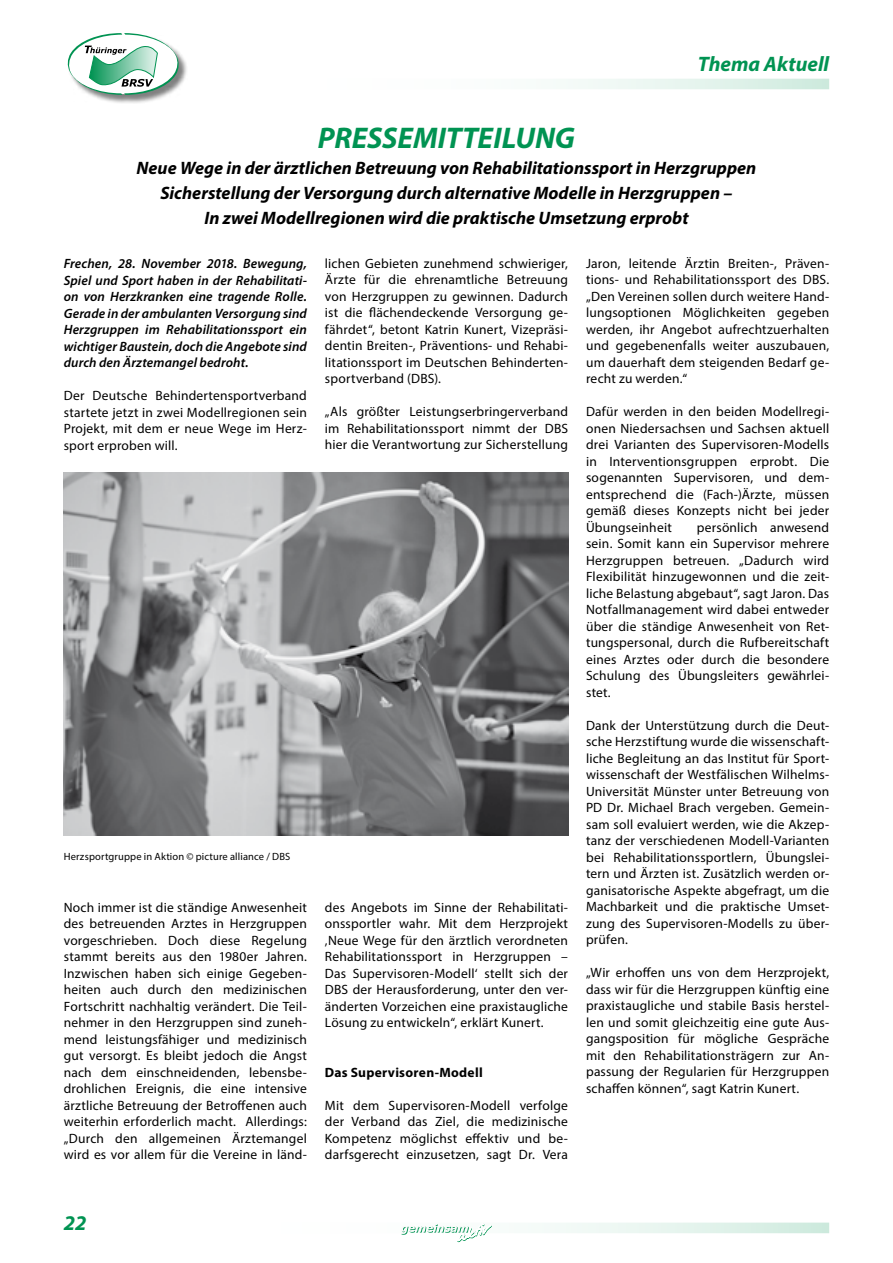
<style>
.page{position:relative;width:893px;height:1263px;background:#fff}
.page>*{position:absolute;margin:0;border:0;box-sizing:border-box;transform-origin:0 0}
.t1{font:italic 700 30px "Myriad Pro";color:#009352}
.t2{font:italic 700 21px "Myriad Pro";color:#009352}
.t3{font:italic 700 18px/25.2px "Myriad Pro";color:#000;text-align:center}
.t4{font:13.5px/16.5px "Myriad Pro";letter-spacing:.015em;color:#000;text-align:justify}
.t5{font:italic 600 13.5px/16.5px "Myriad Pro";letter-spacing:.01em;color:#000;text-align:justify}
.t6{font:700 13.5px "Myriad Pro";letter-spacing:.02em;color:#000}
.t7{font:10.5px "Myriad Pro";letter-spacing:.01em;color:#000}
</style>
<div class="page">
<div style="left:68px;top:33px;width:120px;height:70px;background:#000;opacity:.5"></div>
<svg style="left:67px;top:33px;width:113px;height:62px"></svg>
<svg style="left:542px;top:1225px;width:284px;height:5px"></svg>
<div style="left:136px;top:1222px;width:693px;height:11px;border:2px solid #fff"></div>
<svg style="left:401px;top:1223px;width:91px;height:20px"></svg>
<svg style="left:566px;top:82px;width:260px;height:4px"></svg>
<div style="left:195px;top:79px;width:634px;height:10px;border:2px solid #fff"></div>
<img style="left:64px;top:472px;width:504px;height:363px">
<h2 class="t2" style="left:698px;top:50px;width:133px">Thema Aktuell</h2>
<h1 class="t1" style="left:318px;top:119px;width:259px">PRESSEMITTEILUNG</h1>
<h3 class="t3" style="left:137px;top:154px;width:621px">Neue Wege in der ärztlichen Betreuung von Rehabilitationssport in Herzgruppen<br>Sicherstellung der Versorgung durch alternative Modelle in Herzgruppen –<br>In zwei Modellregionen wird die praktische Umsetzung erprobt</h3>
<p class="t5" style="left:64px;top:255px;width:245px">Frechen, 28. November 2018. Bewegung, Spiel und Sport haben in der Rehabilitati&shy;on von Herzkranken eine tragende Rolle.<br>Gerade in der ambulanten Versorgung sind Herzgruppen im Rehabilitationssport ein wichtiger Baustein, doch die Angebote sind durch den Ärztemangel bedroht.</p>
<p class="t4" style="left:64px;top:387px;width:245px">Der Deutsche Behindertensportverband startete jetzt in zwei Modellregionen sein Projekt, mit dem er neue Wege im Herz&shy;sport erproben will.</p>
<p class="t4" style="left:325px;top:255px;width:245px">lichen Gebieten zunehmend schwieriger, Ärzte für die ehrenamtliche Betreuung von Herzgruppen zu gewinnen. Dadurch ist die flächendeckende Versorgung ge&shy;fährdet“, betont Katrin Kunert, Vizepräsi&shy;dentin Breiten-, Präventions- und Rehabi&shy;litationssport im Deutschen Behinderten&shy;sportverband (DBS).</p>
<p class="t4" style="left:325px;top:403px;width:245px">„Als größter Leistungserbringerverband im Rehabilitationssport nimmt der DBS hier die Verantwortung zur Sicherstellung</p>
<p class="t7" style="left:64px;top:850px;width:228px">Herzsportgruppe in Aktion © picture alliance / DBS</p>
<p class="t4" style="left:64px;top:899px;width:245px">Noch immer ist die ständige Anwesenheit des betreuenden Arztes in Herzgruppen vorgeschrieben. Doch diese Regelung stammt bereits aus den 1980er Jahren.<br>Inzwischen haben sich einige Gegeben&shy;heiten auch durch den medizinischen Fortschritt nachhaltig verändert. Die Teil&shy;nehmer in den Herzgruppen sind zuneh&shy;mend leistungsfähiger und medizinisch gut versorgt. Es bleibt jedoch die Angst nach dem einschneidenden, lebensbe&shy;drohlichen Ereignis, die eine intensive ärztliche Betreuung der Betroffenen auch weiterhin erforderlich macht. Allerdings: „Durch den allgemeinen Ärztemangel wird es vor allem für die Vereine in länd-</p>
<p class="t4" style="left:325px;top:899px;width:245px">des Angebots im Sinne der Rehabilitati&shy;onssportler wahr. Mit dem Herzprojekt ‚Neue Wege für den ärztlich verordneten Rehabilitationssport in Herzgruppen – Das Supervisoren-Modell‘ stellt sich der DBS der Herausforderung, unter den ver&shy;änderten Vorzeichen eine praxistaugliche Lösung zu entwickeln“, erklärt Kunert.</p>
<p class="t6" style="left:325px;top:1063px;width:159px">Das Supervisoren-Modell</p>
<p class="t4" style="left:325px;top:1097px;width:245px">Mit dem Supervisoren-Modell verfolge der Verband das Ziel, die medizinische Kompetenz möglichst effektiv und be&shy;darfsgerecht einzusetzen, sagt Dr. Vera</p>
<p class="t4" style="left:586px;top:255px;width:245px">Jaron, leitende Ärztin Breiten-, Präven&shy;tions- und Rehabilitationssport des DBS. „Den Vereinen sollen durch weitere Hand&shy;lungsoptionen Möglichkeiten gegeben werden, ihr Angebot aufrechtzuerhalten und gegebenenfalls weiter auszubauen, um dauerhaft dem steigenden Bedarf ge&shy;recht zu werden.“</p>
<p class="t4" style="left:586px;top:403px;width:245px">Dafür werden in den beiden Modellregi&shy;onen Niedersachsen und Sachsen aktuell drei Varianten des Supervisoren-Modells in Interventionsgruppen erprobt. Die sogenannten Supervisoren, und dem&shy;entsprechend die (Fach-)Ärzte, müssen gemäß dieses Konzepts nicht bei jeder Übungseinheit</p>
<p class="t4" style="left:586px;top:519px;width:245px;text-indent:111px">persönlich anwesend sein. Somit kann ein Supervisor mehrere Herzgruppen betreuen. „Dadurch wird Flexibilität hinzugewonnen und die zeit&shy;liche Belastung abgebaut“, sagt Jaron. Das Notfallmanagement wird dabei entweder über die ständige Anwesenheit von Ret&shy;tungspersonal, durch die Rufbereitschaft eines Arztes oder durch die besondere Schulung des Übungsleiters gewährlei&shy;stet.</p>
<p class="t4" style="left:586px;top:717px;width:245px">Dank der Unterstützung durch die Deut&shy;sche Herzstiftung wurde die wissenschaft&shy;liche Begleitung an das Institut für Sport&shy;wissenschaft der Westfälischen Wilhelms-Universität Münster unter Betreuung von PD Dr. Michael Brach vergeben. Gemein&shy;sam soll evaluiert werden, wie die Akzep&shy;tanz der verschiedenen Modell-Varianten bei Rehabilitationssportlern, Übungslei&shy;tern und Ärzten ist. Zusätzlich werden or&shy;ganisatorische Aspekte abgefragt, um die Machbarkeit und die praktische Umset&shy;zung des Supervisoren-Modells zu über&shy;prüfen.</p>
<p class="t4" style="left:586px;top:964px;width:245px">„Wir erhoffen uns von dem Herzprojekt, dass wir für die Herzgruppen künftig eine praxistaugliche und stabile Basis herstel&shy;len und somit gleichzeitig eine gute Aus&shy;gangsposition für mögliche Gespräche mit den Rehabilitationsträgern zur An&shy;passung der Regularien für Herzgruppen schaffen können“, sagt Katrin Kunert.</p>
<h2 class="t2" style="left:64px;top:1209px;width:24px">22</h2>
</div>
